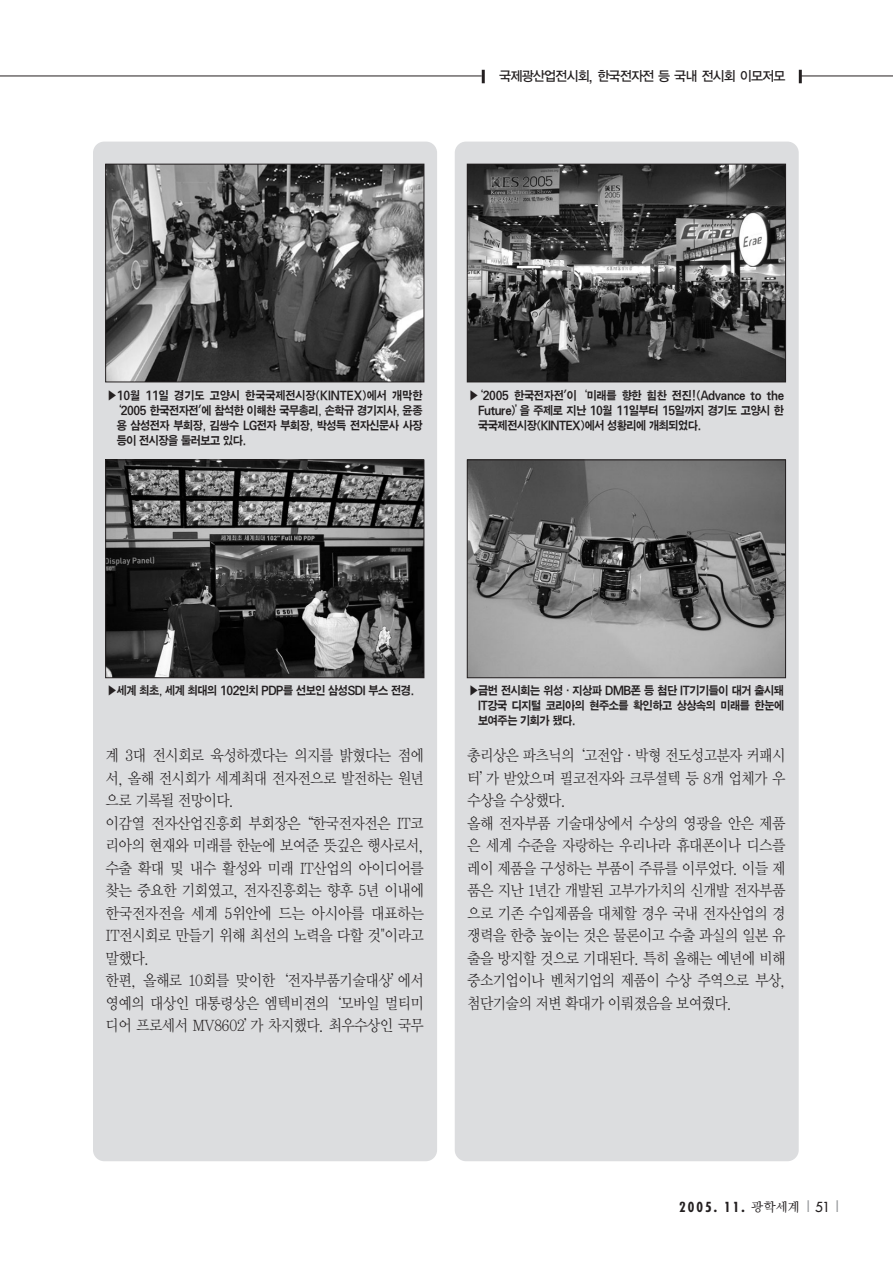
<style>
.page{position:relative;width:893px;height:1262px;background:#fff}
.page>*{position:absolute;margin:0;border:0;box-sizing:border-box;transform-origin:0 0}
.t1{font:15.75px/22.5px "Y Mj O12";letter-spacing:-.095em;color:#231f20;scale:.9 1}
.t2{font:13.5px "YGO13";letter-spacing:-.125em;color:#231f20;scale:.95 1}
.t3{font:700 condensed 13.5px "Futura";letter-spacing:.145em;color:#231f20}
.t4{font:12px/15px "SM Ago K";letter-spacing:-.105em;color:#231f20;text-align:justify;scale:.9 1}
.t5{font:12px "SM Ago K";letter-spacing:-.07em;color:#231f20;scale:.9 1}
.s1{font-family:"Sand Sw M";font-weight:400;font-stretch:normal}
.s2{font-weight:400;font-stretch:normal;color:#939598}
.s3{font-weight:400;font-stretch:normal}
</style>
<div class="page">
<div style="left:93px;top:142px;width:344px;height:1019px;background:#dcdddf;border-radius:11px"></div>
<div style="left:454px;top:142px;width:344px;height:1019px;background:#dcdddf;border-radius:11px"></div>
<hr style="left:0;top:76px;width:482px;height:1px;background:#231f20">
<hr style="left:800px;top:76px;width:92px;height:1px;background:#231f20">
<svg style="left:798px;top:70px;width:3px;height:13px"></svg>
<svg style="left:482px;top:70px;width:2px;height:13px"></svg>
<img style="left:107px;top:166px;width:315px;height:214px">
<div style="left:105px;top:164px;width:319px;height:218px;border:1px solid #231f20"></div>
<img style="left:469px;top:166px;width:315px;height:214px">
<div style="left:467px;top:164px;width:319px;height:218px;border:1px solid #231f20"></div>
<img style="left:107px;top:461px;width:315px;height:215px">
<div style="left:105px;top:459px;width:319px;height:219px;border:1px solid #231f20"></div>
<img style="left:469px;top:461px;width:315px;height:215px">
<div style="left:467px;top:459px;width:319px;height:219px;border:1px solid #231f20"></div>
<p class="t2" style="left:499px;top:70px;width:303px">국제광산업전시회, 한국전자전 등 국내 전시회 이모저모</p>
<p class="t5" style="left:107px;top:389px;width:353px">▶10월 11일 경기도 고양시 한국국제전시장(KINTEX)에서 개막한</p>
<p class="t4" style="left:111px;top:403px;width:348px">‘2005 한국전자전'에 참석한 이해찬 국무총리, 손학규 경기지사, 윤종</p>
<p class="t4" style="left:116px;top:418px;width:342px">용 삼성전자 부회장, 김쌍수 LG전자 부회장, 박성득 전자신문사 사장</p>
<p class="t4" style="left:116px;top:433px;width:146px">등이 전시장을 둘러보고 있다.</p>
<p class="t4" style="left:478px;top:388px;width:342px;text-indent:-10px">▶‘2005 한국전자전'이‘미래를 향한 힘찬 전진!(Advance to the Future)’을 주제로 지난 10월 11일부터 15일까지 경기도 고양시 한 국국제전시장(KINTEX)에서 성황리에 개최되었다.</p>
<p class="t4" style="left:107px;top:684px;width:343px">▶세계 최초, 세계 최대의 102인치 PDP를 선보인 삼성SDI 부스 전경.</p>
<p class="t4" style="left:478px;top:684px;width:342px;text-indent:-10px">▶금번 전시회는 위성·지상파 DMB폰 등 첨단 IT기기들이 대거 출시돼 IT강국 디지털 코리아의 현주소를 확인하고 상상속의 미래를 한눈에 보여주는 기회가 됐다.</p>
<p class="t1" style="left:105px;top:745px;width:356px">계 3대 전시회로 육성하겠다는 의지를 밝혔다는 점에 서, 올해 전시회가 세계최대 전자전으로 발전하는 원년 으로 기록될 전망이다.<br>이감열 전자산업진흥회 부회장은“한국전자전은 IT코 리아의 현재와 미래를 한눈에 보여준 뜻깊은 행사로서, 수출 확대 및 내수 활성와 미래 IT산업의 아이디어를 찾는 중요한 기회였고, 전자진흥회는 향후 5년 이내에 한국전자전을 세계 5위안에 드는 아시아를 대표하는<br>IT전시회로 만들기 위해 최선의 노력을 다할 것"이라고 말했다.<br>한편, 올해로 10회를 맞이한‘전자부품기술대상’에서 영예의 대상인 대통령상은 엠텍비젼의‘모바일 멀티미 디어 프로세서 MV8602’가 차지했다. 최우수상인 국무</p>
<p class="t1" style="left:467px;top:745px;width:356px">총리상은 파츠닉의‘고전압·박형 전도성고분자 커패시 터’가 받았으며 필코전자와 크루셜텍 등 8개 업체가 우 수상을 수상했다.<br>올해 전자부품 기술대상에서 수상의 영광을 안은 제품 은 세계 수준을 자랑하는 우리나라 휴대폰이나 디스플 레이 제품을 구성하는 부품이 주류를 이루었다. 이들 제 품은 지난 1년간 개발된 고부가가치의 신개발 전자부품 으로 기존 수입제품을 대체할 경우 국내 전자산업의 경 쟁력을 한층 높이는 것은 물론이고 수출 과실의 일본 유 출을 방지할 것으로 기대된다. 특히 올해는 예년에 비해 중소기업이나 벤처기업의 제품이 수상 주역으로 부상, 첨단기술의 저변 확대가 이뤄졌음을 보여줬다.</p>
<p class="t3" style="left:679px;top:1200px;width:163px">2005. 11. <span class="s1">광학세계</span> <span class="s2">|</span> <span class="s3">51</span><span class="s2">|</span></p>
</div>
